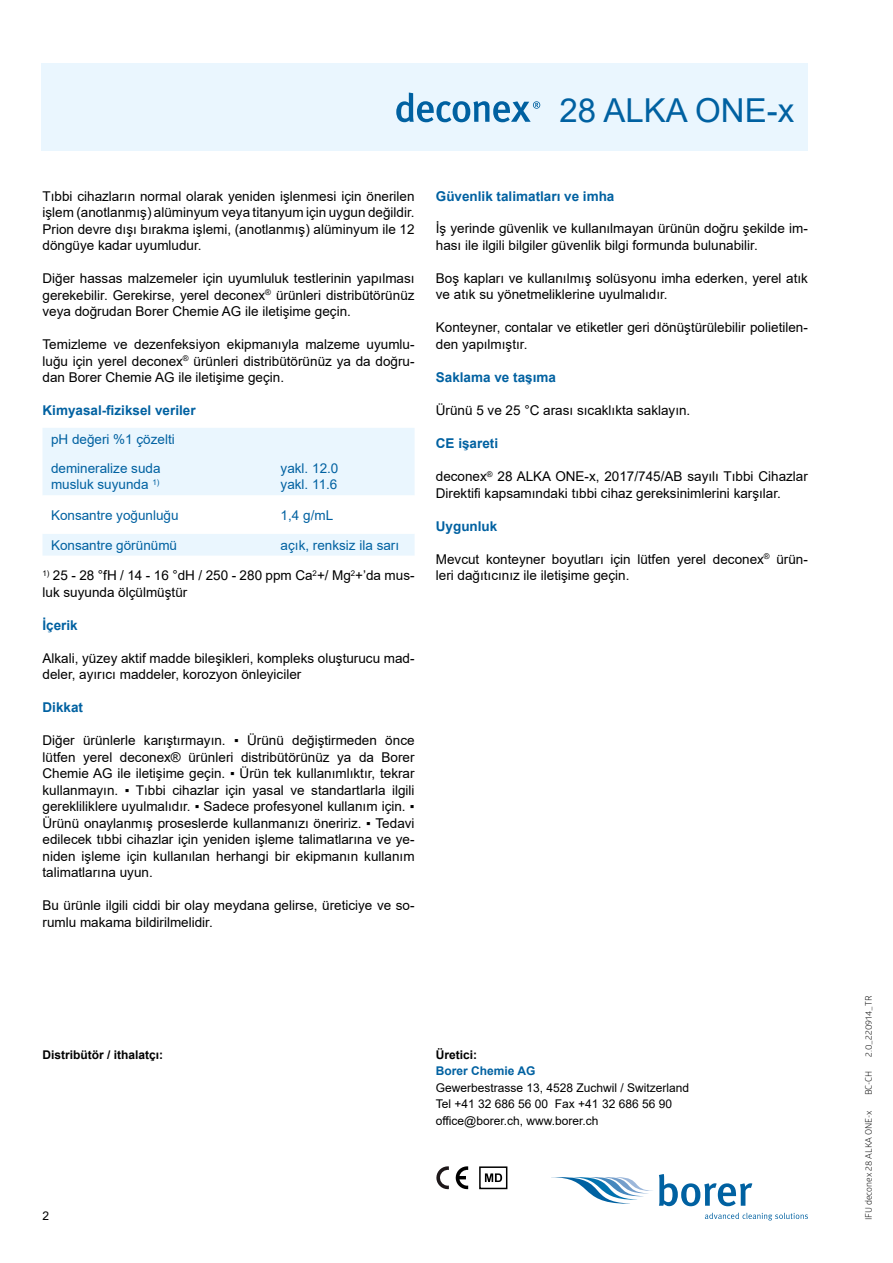
<style>
.page{position:relative;width:893px;height:1263px;background:#fff}
.page>*{position:absolute;margin:0;border:0;box-sizing:border-box;transform-origin:0 0}
.t1{font:33px "Arial";color:#0061a1}
.t2{font:13.5px/16.5px "Arial";color:#000}
.t3{font:13.5px/29.2px "Arial";color:#0061a1}
.t4{font:700 13.5px "Arial";color:#0061a1}
.t5{font:12px/16.5px "Arial";color:#000}
.t6{font:700 12px "Arial";color:#000}
.t7{font:700 12px "Arial";color:#0061a1}
.t8{font:9px "Glober";color:#000}
</style>
<div class="page">
<div style="left:479px;top:1166px;width:28px;height:23px;border:2px solid #000"></div>
<svg style="left:485px;top:1173px;width:17px;height:9px"></svg>
<svg style="left:436px;top:1166px;width:13px;height:24px"></svg>
<svg style="left:455px;top:1166px;width:13px;height:24px"></svg>
<svg style="left:551px;top:1177px;width:102px;height:27px"></svg>
<svg style="left:659px;top:1174px;width:93px;height:32px"></svg>
<svg style="left:705px;top:1213px;width:103px;height:7px"></svg>
<div style="left:42px;top:64px;width:765px;height:87px;background:#eaf6fe"></div>
<svg style="left:396px;top:93px;width:144px;height:29px"></svg>
<div style="left:43px;top:428px;width:372px;height:128px;background:#eaf6fe"></div>
<svg style="left:43px;top:495px;width:372px;height:39px"></svg>
<h1 class="t1" style="left:559px;top:88px;width:236px">28 ALKA ONE-x</h1>
<h1 class="t1" style="left:494px;top:88px;width:302px">Produktbezeichnung</h1>
<p class="t2" style="left:43px;top:187px;width:374px;text-align:justify">Tıbbi cihazların normal olarak yeniden işlenmesi için önerilen işlem (anotlanmış) alüminyum veya titanyum için uygun değildir.<br>Prion devre dışı bırakma işlemi, (anotlanmış) alüminyum ile 12 döngüye kadar uyumludur.</p>
<p class="t2" style="left:43px;top:270px;width:374px;text-align:justify">Diğer hassas malzemeler için uyumluluk testlerinin yapılması gerekebilir. Gerekirse, yerel deconex<sup>®</sup> ürünleri distribütörünüz veya doğrudan Borer Chemie AG ile iletişime geçin.</p>
<p class="t2" style="left:43px;top:336px;width:374px;text-align:justify">Temizleme ve dezenfeksiyon ekipmanıyla malzeme uyumlu&shy;luğu için yerel deconex<sup>®</sup> ürünleri distribütörünüz ya da doğru&shy;dan Borer Chemie AG ile iletişime geçin.</p>
<p class="t4" style="left:43px;top:401px;width:155px">Kimyasal-fiziksel veriler</p>
<p class="t3" style="left:51px;top:424px;width:125px">pH değeri %1 çözelti demineralize suda</p>
<p class="t3" style="left:51px;top:470px;width:110px">musluk suyunda <sup>1)</sup></p>
<p class="t3" style="left:281px;top:460px;width:59px;line-height:16.5px">yakl. 12.0 yakl. 11.6</p>
<p class="t3" style="left:51px;top:500px;width:129px">Konsantre yoğunluğu</p>
<p class="t3" style="left:281px;top:500px;width:54px">1,4 g/mL</p>
<p class="t3" style="left:51px;top:530px;width:128px">Konsantre görünümü</p>
<p class="t3" style="left:281px;top:530px;width:120px">açık, renksiz ila sarı</p>
<p class="t2" style="left:43px;top:567px;width:374px"><sup>1)</sup> 25 - 28 °fH / 14 - 16 °dH / 250 - 280 ppm Ca<sup>2</sup>+/ Mg<sup>2</sup>+’da mus&shy;luk suyunda ölçülmüştür</p>
<p class="t4" style="left:43px;top:615px;width:37px">İçerik</p>
<p class="t2" style="left:43px;top:649px;width:374px">Alkali, yüzey aktif madde bileşikleri, kompleks oluşturucu mad&shy;deler, ayırıcı maddeler, korozyon önleyiciler</p>
<p class="t4" style="left:43px;top:698px;width:42px">Dikkat</p>
<p class="t2" style="left:43px;top:732px;width:374px;text-align:justify">Diğer ürünlerle karıştırmayın. ▪ Ürünü değiştirmeden önce lütfen yerel deconex® ürünleri distribütörünüz ya da Borer Chemie AG ile iletişime geçin. ▪ Ürün tek kullanımlıktır, tekrar kullanmayın. ▪ Tıbbi cihazlar için yasal ve standartlarla ilgili gerekliliklere uyulmalıdır. ▪ Sadece profesyonel kullanım için. ▪ Ürünü onaylanmış proseslerde kullanmanızı öneririz. ▪ Tedavi edilecek tıbbi cihazlar için yeniden işleme talimatlarına ve ye&shy;niden işleme için kullanılan herhangi bir ekipmanın kullanım talimatlarına uyun.</p>
<p class="t2" style="left:43px;top:897px;width:374px">Bu ürünle ilgili ciddi bir olay meydana gelirse, üreticiye ve so&shy;rumlu makama bildirilmelidir.</p>
<p class="t4" style="left:436px;top:186px;width:180px">Güvenlik talimatları ve imha</p>
<p class="t2" style="left:436px;top:220px;width:374px">İş yerinde güvenlik ve kullanılmayan ürünün doğru şekilde im&shy;hası ile ilgili bilgiler güvenlik bilgi formunda bulunabilir.</p>
<p class="t2" style="left:436px;top:270px;width:374px">Boş kapları ve kullanılmış solüsyonu imha ederken, yerel atık ve atık su yönetmeliklerine uyulmalıdır.</p>
<p class="t2" style="left:436px;top:319px;width:374px">Konteyner, contalar ve etiketler geri dönüştürülebilir polietilen&shy;den yapılmıştır.</p>
<p class="t4" style="left:436px;top:368px;width:122px">Saklama ve taşıma</p>
<p class="t2" style="left:436px;top:402px;width:256px">Ürünü 5 ve 25 °C arası sıcaklıkta saklayın.</p>
<p class="t4" style="left:436px;top:434px;width:64px">CE işareti</p>
<p class="t2" style="left:436px;top:468px;width:374px">deconex<sup>®</sup> 28 ALKA ONE-x, 2017/745/AB sayılı Tıbbi Cihazlar<br>Direktifi kapsamındaki tıbbi cihaz gereksinimlerini karşılar.</p>
<p class="t4" style="left:436px;top:516px;width:63px">Uygunluk</p>
<p class="t2" style="left:436px;top:550px;width:374px">Mevcut konteyner boyutları için lütfen yerel deconex<sup>®</sup> ürün&shy;leri dağıtıcınız ile iletişime geçin.</p>
<p class="t6" style="left:43px;top:1046px;width:122px">Distribütör / ithalatçı:</p>
<p class="t5" style="left:43px;top:1208px;width:8px">2</p>
<p class="t6" style="left:436px;top:1046px;width:43px">Üretici:</p>
<p class="t7" style="left:436px;top:1062px;width:101px">Borer Chemie AG</p>
<p class="t5" style="left:436px;top:1079px;width:255px">Gewerbestrasse 13, 4528 Zuchwil / Switzerland<br>Tel +41 32 686 56 00 Fax +41 32 686 56 90 office@borer.ch, www.borer.ch</p>
<p class="t8" style="left:862px;top:1057px;width:62px;rotate:-90deg">2.0_220914_TR</p>
<p class="t8" style="left:862px;top:1095px;width:26px;rotate:-90deg">BC-CH</p>
<p class="t8" style="left:862px;top:1220px;width:111px;rotate:-90deg">IFU deconex 28 ALKA ONE-x</p>
</div>
